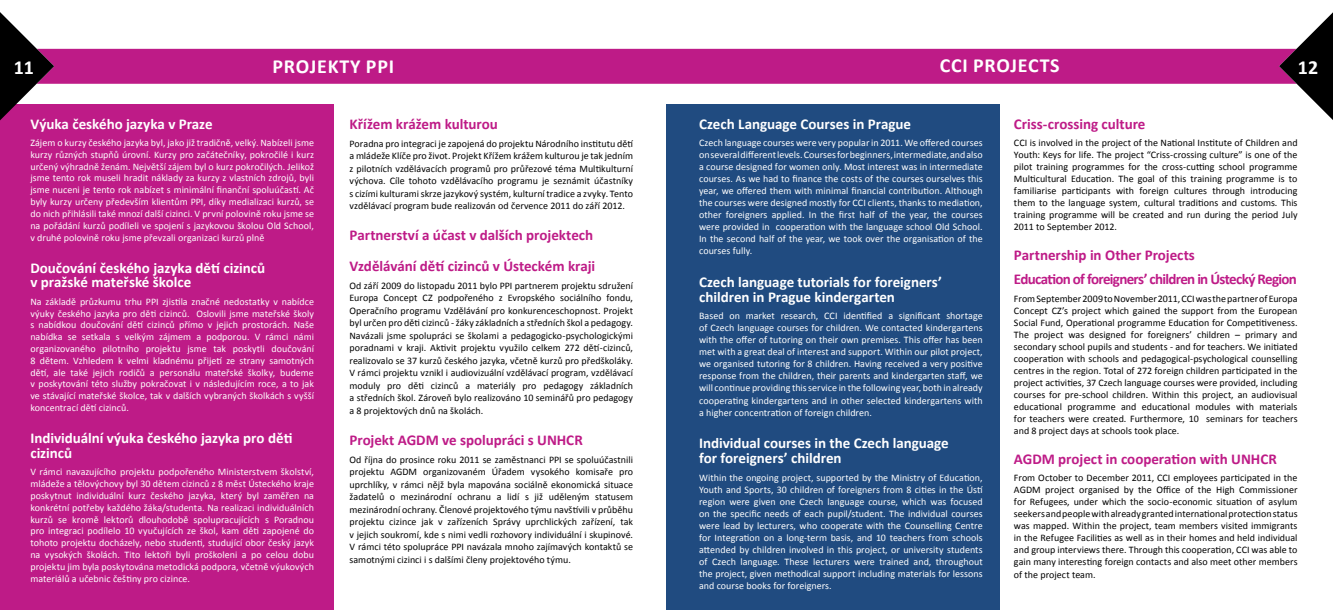
<style>
.page{position:relative;width:1333px;height:610px;background:#fff}
.page>*{position:absolute;margin:0;border:0;box-sizing:border-box;transform-origin:0 0}
.t1{font:700 20px "Calibri";letter-spacing:.04em;color:#fff}
.t2{font:700 15px/14.6px "Calibri";color:#fff}
.t3{font:700 15px/30.7px "Calibri";letter-spacing:-.005em;color:#be1b87}
.t4{font:700 15px/24px "Calibri";letter-spacing:-.04em;color:#be1b87}
.t5{font:10px/11.8px "Calibri";letter-spacing:.005em;color:#fff;text-align:justify}
.t6{font:10px/12.5px "Calibri";color:#000;text-align:justify}
</style>
<div class="page">
<div style="left:54px;top:49px;width:1224px;height:35px;background:#be1b87"></div>
<div style="left:0;top:105px;width:333px;height:504px;background:#be1b87"></div>
<div style="left:666px;top:105px;width:333px;height:504px;background:#204b80"></div>
<svg style="left:0;top:12px;width:54px;height:108px"></svg>
<svg style="left:1278px;top:13px;width:54px;height:106px"></svg>
<h1 class="t1" style="left:939px;top:53px;width:121px">CCI Projects</h1>
<h1 class="t1" style="left:272px;top:54px;width:123px">Projekty PPI</h1>
<h1 class="t1" style="left:14px;top:55px;width:22px">11</h1>
<h1 class="t1" style="left:1297px;top:55px;width:22px">12</h1>
<h2 class="t2" style="left:30px;top:115px;width:184px">Výuka českého jazyka v Praze</h2>
<p class="t5" style="left:30px;top:136px;width:285px">Zájem o kurzy českého jazyka byl, jako již tradičně, velký. Nabízeli jsme kurzy různých stupňů úrovní. Kurzy pro začátečníky, pokročilé i kurz určený výhradně ženám. Největší zájem byl o kurz pokročilých. Jelikož jsme tento rok museli hradit náklady za kurzy z vlastních zdrojů, byli jsme nuceni je tento rok nabízet s minimální finanční spoluúčastí. Ač byly kurzy určeny především klientům PPI, díky medializaci kurzů, se do nich přihlásili také mnozí další cizinci. V první polovině roku jsme se na pořádání kurzů podíleli ve spojení s jazykovou školou Old School, v druhé polovině roku jsme převzali organizaci kurzů plně</p>
<h2 class="t2" style="left:30px;top:259px;width:236px">Doučování českého jazyka dětí cizinců v pražské mateřské školce</h2>
<p class="t5" style="left:30px;top:295px;width:285px">Na základě průzkumu trhu PPI zjistila značné nedostatky v nabídce výuky českého jazyka pro děti cizinců. Oslovili jsme mateřské školy s nabídkou doučování dětí cizinců přímo v jejich prostorách. Naše nabídka se setkala s velkým zájmem a podporou. V rámci námi organizovaného pilotního projektu jsme tak poskytli doučování 8 dětem. Vzhledem k velmi kladnému přijetí ze strany samotných dětí, ale také jejich rodičů a personálu mateřské školky, budeme v poskytování této služby pokračovat i v následujícím roce, a to jak ve stávající mateřské školce, tak v dalších vybraných školkách s vyšší koncentrací dětí cizinců.</p>
<h2 class="t2" style="left:30px;top:430px;width:263px">Individuální výuka českého jazyka pro děti cizinců</h2>
<p class="t5" style="left:30px;top:465px;width:285px">V rámci navazujícího projektu podpořeného Ministerstvem školství, mládeže a tělovýchovy byl 30 dětem cizinců z 8 měst Ústeckého kraje poskytnut individuální kurz českého jazyka, který byl zaměřen na konkrétní potřeby každého žáka/studenta. Na realizaci individuálních kurzů se kromě lektorů dlouhodobě spolupracujících s Poradnou pro integraci podílelo 10 vyučujících ze škol, kam děti zapojené do tohoto projektu docházely, nebo studenti, studující obor český jazyk na vysokých školách. Tito lektoři byli proškoleni a po celou dobu projektu jim byla poskytována metodická podpora, včetně výukových materiálů a učebnic češtiny pro cizince.</p>
<h2 class="t3" style="left:349px;top:107px;width:150px">Křížem krážem kulturou</h2>
<p class="t6" style="left:349px;top:137px;width:285px">Poradna pro integraci je zapojená do projektu Národního institutu dětí a mládeže Klíče pro život. Projekt Křížem krážem kulturou je tak jedním z pilotních vzdělávacích programů pro průřezové téma Multikulturní výchova. Cíle tohoto vzdělávacího programu je seznámit účastníky s cizími kulturami skrze jazykový systém, kulturní tradice a zvyky. Tento vzdělávací program bude realizován od července 2011 do září 2012.</p>
<h2 class="t3" style="left:349px;top:219px;width:247px">Partnerství a účast v dalších projektech<br>Vzdělávání dětí cizinců v Ústeckém kraji</h2>
<p class="t6" style="left:349px;top:279px;width:285px">Od září 2009 do listopadu 2011 bylo PPI partnerem projektu sdružení Europa Concept CZ podpořeného z Evropského sociálního fondu, Operačního programu Vzdělávání pro konkurenceschopnost. Projekt byl určen pro děti cizinců - žáky základních a středních škol a pedagogy.<br>Navázali jsme spolupráci se školami a pedagogicko-psychologickými poradnami v kraji. Aktivit projektu využilo celkem 272 dětí-cizinců, realizovalo se 37 kurzů českého jazyka, včetně kurzů pro předškoláky.<br>V rámci projektu vznikl i audiovizuální vzdělávací program, vzdělávací moduly pro děti cizinců a materiály pro pedagogy základních a středních škol. zároveň bylo realizováno 10 seminářů pro pedagogy a 8 projektových dnů na školách.</p>
<h2 class="t3" style="left:349px;top:423px;width:60px">Projekt AGDM</h2>
<h2 class="t3" style="left:442px;top:423px;width:141px">ve spolupráci s UN HCR</h2>
<p class="t6" style="left:349px;top:452px;width:285px">Od října do prosince roku 2011 se zaměstnanci PPI se spoluúčastnili projektu AGDM organizovaném Úřadem vysokého komisaře pro uprchlíky, v rámci nějž byla mapována sociálně ekonomická situace žadatelů o mezinárodní ochranu a lidí s již uděleným statusem mezinárodní ochrany. Členové projektového týmu navštívili v průběhu projektu cizince jak v zařízeních Správy uprchlických zařízení, tak v jejich soukromí, kde s nimi vedli rozhovory individuální i skupinové.<br>V rámci této spolupráce PPI navázala mnoho zajímavých kontaktů se samotnými cizinci i s dalšími členy projektového týmu.</p>
<h2 class="t2" style="left:699px;top:115px;width:213px">Czech Language Courses in Prague</h2>
<p class="t5" style="left:699px;top:136px;width:285px">Czech language courses were very popular in 2011. We offered courses on several different levels. Courses for beginners, intermediate, and also a course designed for women only. Most interest was in intermediate courses. As we had to finance the costs of the courses ourselves this year, we offered them with minimal financial contribution. Although the courses were designed mostly for CCI clients, thanks to mediation, other foreigners applied. In the first half of the year, the courses were provided in cooperation with the language school Old School.<br>In the second half of the year, we took over the organisation of the courses fully.</p>
<h2 class="t2" style="left:699px;top:274px;width:244px">Czech language tutorials for foreigners’ children in Prague kindergarten</h2>
<p class="t5" style="left:699px;top:309px;width:285px">Based on market research, CCI identified a significant shortage of Czech language courses for children. We contacted kindergartens with the offer of tutoring on their own premises. This offer has been met with a great deal of interest and support. Within our pilot project, we organised tutoring for 8 children. Having received a very positive response from the children, their parents and kindergarten staff, we will continue providing this service in the following year, both in already cooperating kindergartens and in other selected kindergartens with a higher concentration of foreign children.</p>
<h2 class="t2" style="left:699px;top:435px;width:251px">Individual courses in the Czech language for foreigners’ children</h2>
<p class="t5" style="left:699px;top:470px;width:285px;line-height:12.1px">Within the ongoing project, supported by the Ministry of Education, Youth and Sports, 30 children of foreigners from 8 cities in the Ústí region were given one Czech language course, which was focused on the specific needs of each pupil/student. The individual courses were lead by lecturers, who cooperate with the Counselling Centre for Integration on a long-term basis, and 10 teachers from schools attended by children involved in this project, or university students of Czech language. These lecturers were trained and, throughout the project, given methodical support including materials for lessons and course books for foreigners.</p>
<h2 class="t3" style="left:1013px;top:107px;width:133px">Criss-crossing culture</h2>
<p class="t6" style="left:1013px;top:136px;width:285px;line-height:12px">CCI is involved in the project of the National Institute of Children and Youth: Keys for life. The project “Criss-crossing culture” is one of the pilot training programmes for the cross-cutting school programme Multicultural Education. The goal of this training programme is to familiarise participants with foreign cultures through introducing them to the language system, cultural traditions and customs. This training programme will be created and run during the period July 2011 to September 2012.</p>
<h2 class="t4" style="left:1013px;top:242px;width:284px">Partnership in Other Projects<br>Education of foreigners’ children in Ústecký Region</h2>
<p class="t6" style="left:1013px;top:292px;width:285px;line-height:12px">From September 2009 to November 2011, CCI was the partner of Europa Concept CZ’s project which gained the support from the European Social Fund, Operational programme Education for Competitiveness.<br>The project was designed for foreigners’ children – primary and secondary school pupils and students - and for teachers. We initiated cooperation with schools and pedagogical-psychological counselling centres in the region. Total of 272 foreign children participated in the project activities, 37 Czech language courses were provided, including courses for pre-school children. Within this project, an audiovisual educational programme and educational modules with materials for teachers were created. Furthermore, 10 seminars for teachers and 8 project days at schools took place.</p>
<h2 class="t3" style="left:1013px;top:442px;width:11px">AGDM</h2>
<h2 class="t3" style="left:1058px;top:442px;width:219px">project in cooperation with UN HCR</h2>
<p class="t6" style="left:1013px;top:471px;width:285px;line-height:12.1px">From October to December 2011, CCI employees participated in the AGDM project organised by the Office of the High Commissioner for Refugees, under which the socio-economic situation of asylum seekers and people with already granted international protection status was mapped. Within the project, team members visited immigrants in the Refugee Facilities as well as in their homes and held individual and group interviews there. Through this cooperation, CCI was able to gain many interesting foreign contacts and also meet other members of the project team.</p>
</div>
